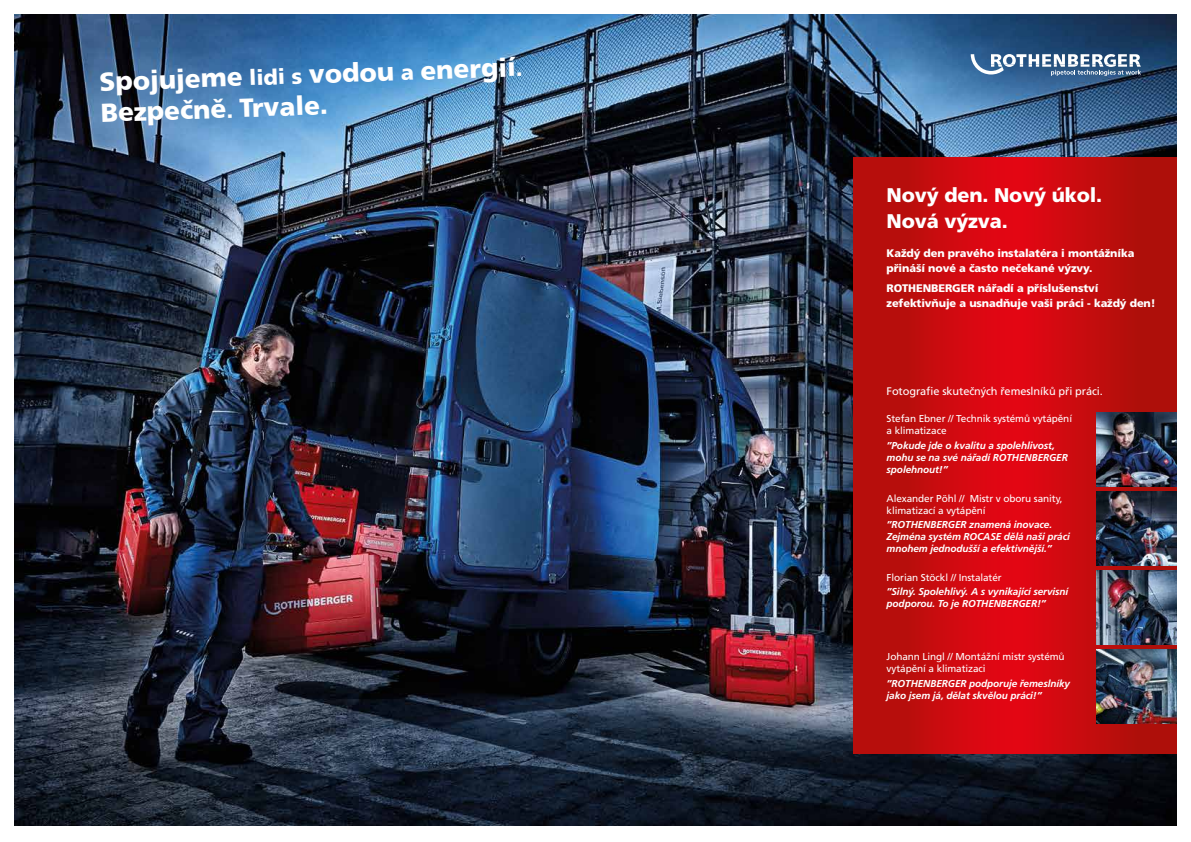
<style>
.page{position:relative;width:1191px;height:842px;background:#fff}
.page>*{position:absolute;margin:0;border:0;box-sizing:border-box;transform-origin:0 0}
.t1{font:900 26px/31.2px "Frutiger CE";color:#fff}
.t2{font:900 19.8px/25.8px "Frutiger CE";letter-spacing:-.01em;color:#fff}
.t3{font:900 11px/15px "Frutiger CE";letter-spacing:-.01em;color:#fff}
.t4{font:11px "Frutiger CE";letter-spacing:-.01em;color:#fff}
.t5{font:italic 700 10px/12px "Frutiger CE";letter-spacing:-.01em;color:#fff}
.t6{font:10px/12px "Frutiger CE";letter-spacing:-.01em;color:#fff}
.s1{font-size:21.4px}
</style>
<div class="page">
<img style="left:14px;top:14px;width:1162px;height:811px">
<svg style="left:970px;top:54px;width:171px;height:22px"></svg>
<svg style="left:853px;top:158px;width:323px;height:595px;background:#c80b0f"></svg>
<img style="left:1096px;top:492px;width:80px;height:73px">
<img style="left:1096px;top:571px;width:80px;height:73px">
<img style="left:1096px;top:650px;width:80px;height:74px">
<img style="left:1096px;top:412px;width:80px;height:74px">
<h1 class="t1" style="left:99px;top:66px;width:424px;rotate:-2deg">Spojujeme <span class="s1">lidi s</span> vodou <span class="s1">a</span> energií<span class="s1">.<br></span>Bezpečně<span class="s1">.</span> Trvale.</h1>
<h2 class="t2" style="left:886px;top:182px;width:217px">Nový den. Nový úkol.<br>Nová výzva.</h2>
<p class="t3" style="left:886px;top:245px;width:249px">Každý den pravého instalatéra i montážníka přináší nové a často nečekané výzvy.</p>
<p class="t3" style="left:886px;top:281px;width:271px">ROTHENBERGER nářadí a příslušenství zefektivňuje a usnadňuje vaši práci - každý den!</p>
<p class="t4" style="left:886px;top:385px;width:218px">Fotografie skutečných řemeslníků při práci.</p>
<p class="t6" style="left:886px;top:413px;width:187px">Stefan Ebner // Technik systémů vytápění a klimatizace</p>
<p class="t5" style="left:886px;top:440px;width:183px">”Pokude jde o kvalitu a spolehlivost, mohu se na své nářadí ROTHENBERGER spolehnout!”</p>
<p class="t6" style="left:886px;top:492px;width:177px">Alexander Pöhl // Mistr v oboru sanity, klimatizací a vytápění</p>
<p class="t5" style="left:886px;top:519px;width:185px">”ROTHENBERGER znamená inovace.<br>Zejména systém ROCASE dělá naši práci mnohem jednodušší a efektivnější.”</p>
<p class="t6" style="left:886px;top:571px;width:117px">Florian Stöckl // Instalatér</p>
<p class="t5" style="left:886px;top:586px;width:183px">”Silný. Spolehlivý. A s vynikající servisní podporou. To je ROTHENBERGER!”</p>
<p class="t6" style="left:886px;top:650px;width:179px">Johann Lingl // Montážní mistr systémů vytápění a klimatizaci</p>
<p class="t5" style="left:886px;top:677px;width:185px">”ROTHENBERGER podporuje řemeslníky jako jsem já, dělat skvělou práci!”</p>
</div>
